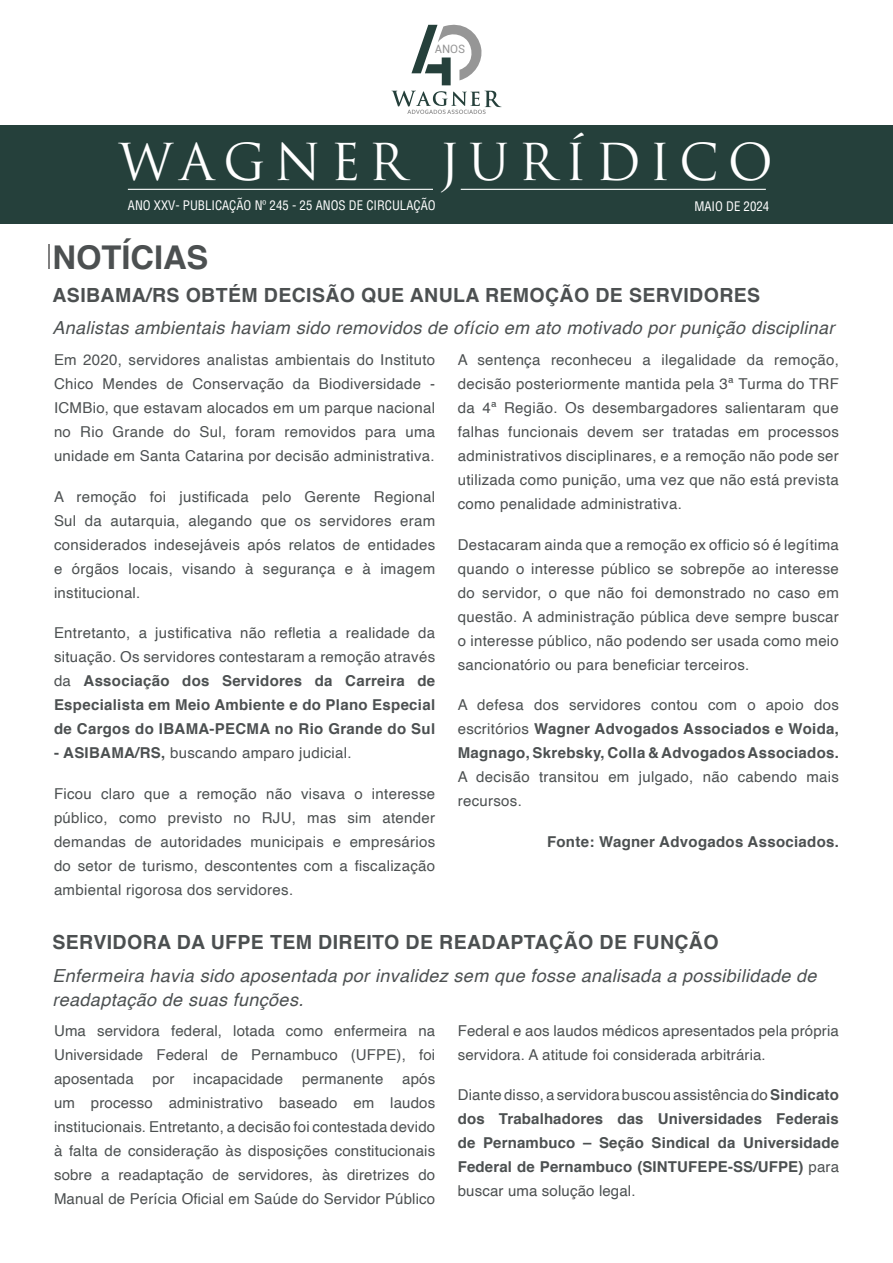
<style>
.page{position:relative;width:893px;height:1263px;background:#fff}
.page>*{position:absolute;margin:0;border:0;box-sizing:border-box;transform-origin:0 0}
.t1{font:49.5px "Trajan Pro 3";letter-spacing:.18em;color:#fff}
.t2{font:700 32.7px "Helvetica";letter-spacing:-.005em;color:#4c5051}
.t3{font:700 19.5px "Helvetica";letter-spacing:.02em;color:#4c5051}
.t4{font:italic 18px/24px "Helvetica";letter-spacing:.02em;color:#4c5051}
.t5{font:15px/24px "Helvetica";letter-spacing:.02em;color:#4c5051;text-align:justify}
.t6{font:700 15px/24px "Helvetica";letter-spacing:.02em;color:#4c5051;text-align:justify}
.t7{font:condensed 12.9px "Helvetica";color:#fff}
.t8{font:11.55px "Roboto";color:#969696}
.s1{font-weight:400}
.s2{font-weight:700}
</style>
<div class="page">
<div style="left:0;top:126px;width:893px;height:98px;background:#25403b"></div>
<hr style="left:128px;top:189px;width:305px;height:1px;background:#fff">
<hr style="left:461px;top:189px;width:305px;height:1px;background:#fff">
<hr style="left:48px;top:244px;width:2px;height:25px;background:#808080">
<svg style="left:392px;top:91px;width:109px;height:23px"></svg>
<svg style="left:411px;top:24px;width:71px;height:61px"></svg>
<p class="t8" style="left:435px;top:41px;width:32px">ANOS</p>
<h1 class="t1" style="left:119px;top:128px;width:656px">WAGNER JURÍDICO</h1>
<p class="t7" style="left:128px;top:197px;width:309px">ANO XXV- PUBLICAÇÃO Nº 245 - 25 ANOS DE CIRCULAÇÃO</p>
<p class="t7" style="left:694px;top:198px;width:76px">MAIO DE 2024</p>
<h2 class="t2" style="left:53px;top:231px;width:157px">NOTÍCIAS</h2>
<h3 class="t3" style="left:52px;top:279px;width:709px">ASIBAMA/RS OBTÉM DECISÃO QUE ANULA REMOÇÃO DE SERVIDORES</h3>
<p class="t4" style="left:52px;top:316px;width:784px">Analistas ambientais haviam sido removidos de ofício em ato motivado por punição disciplinar</p>
<p class="t5" style="left:54px;top:349px;width:383px">Em 2020, servidores analistas ambientais do Instituto Chico Mendes de Conservação da Biodiversidade - ICMBio, que estavam alocados em um parque nacional no Rio Grande do Sul, foram removidos para uma unidade em Santa Catarina por decisão administrativa.</p>
<p class="t5" style="left:54px;top:485px;width:383px">A remoção foi justificada pelo Gerente Regional Sul da autarquia, alegando que os servidores eram considerados indesejáveis após relatos de entidades e órgãos locais, visando à segurança e à imagem institucional.</p>
<p class="t6" style="left:54px;top:621px;width:383px"><span class="s1">Entretanto, a justificativa não refletia a realidade da situação. Os servidores contestaram a remoção através da</span> Associação dos Servidores da Carreira de Especialista em Meio Ambiente e do Plano Especial de Cargos do IBAMA-PECMA no Rio Grande do Sul</p>
<p class="t5" style="left:54px;top:742px;width:299px"><span class="s2">- ASIBAMA/RS,</span> buscando amparo judicial.</p>
<p class="t5" style="left:54px;top:782px;width:383px">Ficou claro que a remoção não visava o interesse público, como previsto no RJU, mas sim atender demandas de autoridades municipais e empresários do setor de turismo, descontentes com a fiscalização ambiental rigorosa dos servidores.</p>
<p class="t5" style="left:458px;top:349px;width:383px">A sentença reconheceu a ilegalidade da remoção, decisão posteriormente mantida pela 3ª Turma do TRF da 4ª Região. Os desembargadores salientaram que falhas funcionais devem ser tratadas em processos administrativos disciplinares, e a remoção não pode ser utilizada como punição, uma vez que não está prevista como penalidade administrativa.</p>
<p class="t5" style="left:458px;top:533px;width:383px">Destacaram ainda que a remoção ex officio só é legítima quando o interesse público se sobrepõe ao interesse do servidor, o que não foi demonstrado no caso em questão. A administração pública deve sempre buscar o interesse público, não podendo ser usada como meio sancionatório ou para beneficiar terceiros.</p>
<p class="t6" style="left:458px;top:693px;width:383px"><span class="s1">A defesa dos servidores contou com o apoio dos escritórios</span> Wagner Advogados Associados e Woida, Magnago, Skrebsky, Colla &amp; Advogados Associados.</p>
<p class="t5" style="left:458px;top:766px;width:383px">A decisão transitou em julgado, não cabendo mais recursos.</p>
<p class="t6" style="left:547px;top:830px;width:293px">Fonte: Wagner Advogados Associados.</p>
<h3 class="t3" style="left:52px;top:927px;width:668px">SERVIDORA DA UFPE TEM DIREITO DE READAPTAÇÃO DE FUNÇÃO</h3>
<p class="t4" style="left:52px;top:964px;width:766px">Enfermeira havia sido aposentada por invalidez sem que fosse analisada a possibilidade de readaptação de suas funções.</p>
<p class="t5" style="left:54px;top:1019px;width:383px">Uma servidora federal, lotada como enfermeira na Universidade Federal de Pernambuco (UFPE), foi aposentada</p>
<p class="t5" style="left:54px;top:1067px;width:383px;text-indent:348px">após um processo administrativo baseado em laudos institucionais. Entretanto, a decisão foi contestada devido à falta de consideração às disposições constitucionais sobre a readaptação de servidores, às diretrizes do Manual de Perícia Oficial em Saúde do Servidor Público</p>
<p class="t5" style="left:153px;top:1067px;width:23px">por</p>
<p class="t5" style="left:193px;top:1067px;width:92px">incapacidade</p>
<p class="t5" style="left:302px;top:1067px;width:83px">permanente</p>
<p class="t5" style="left:458px;top:1019px;width:383px">Federal e aos laudos médicos apresentados pela própria servidora. A atitude foi considerada arbitrária.</p>
<p class="t6" style="left:458px;top:1083px;width:383px"><span class="s1">Diante disso, a servidora buscou assistência do</span> Sindicato dos Trabalhadores das Universidades Federais de Pernambuco – Seção Sindical da Universidade Federal de Pernambuco (SINTUFEPE-SS/UFPE) <span class="s1">para buscar uma solução legal.</span></p>
</div>
